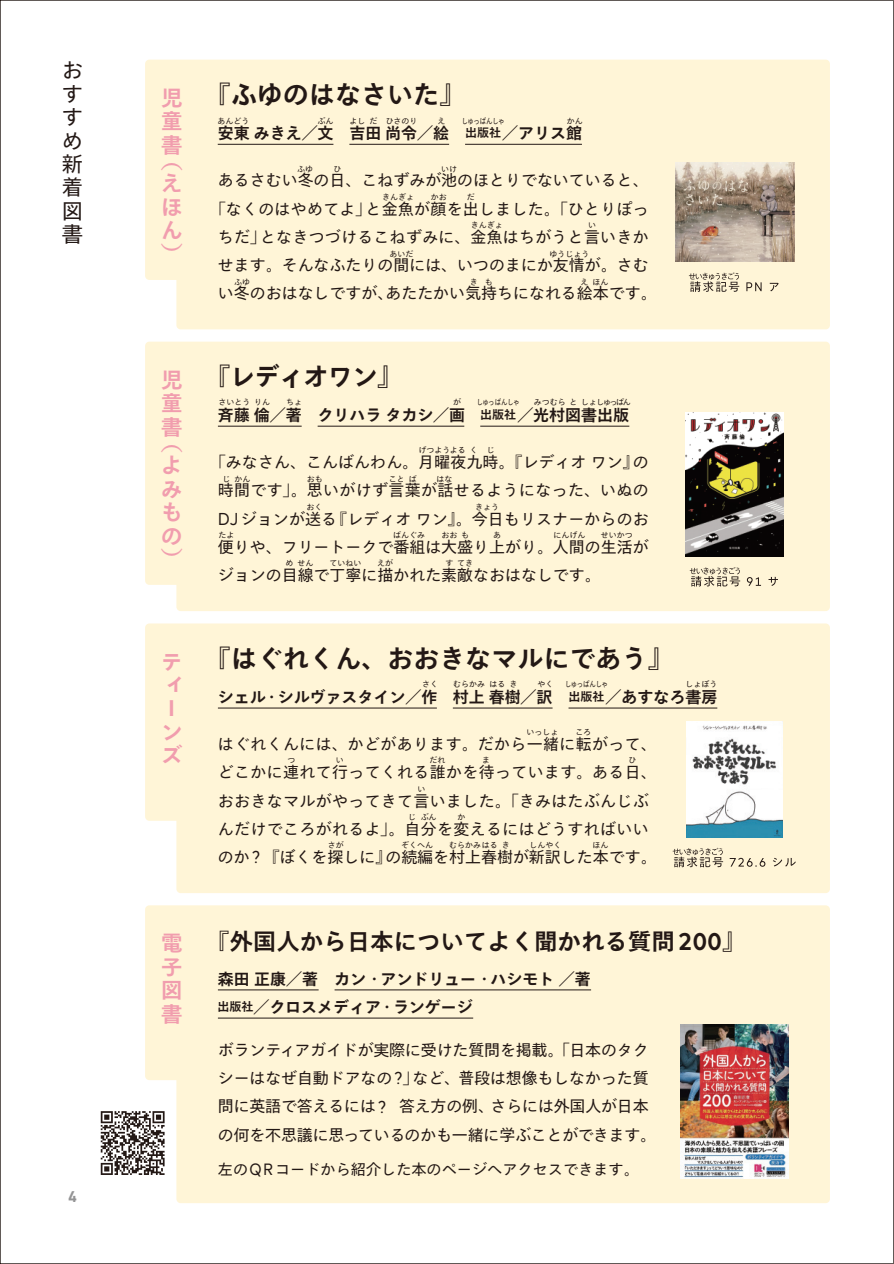
<style>
.page{position:relative;width:894px;height:1264px;background:#fff}
.page>*{position:absolute;margin:0;border:0;box-sizing:border-box;transform-origin:0 0}
.t1{font:700 25.5px "Tazugane Gothic Std N";letter-spacing:.02em;color:#231815}
.t2{font:700 22.95px "Tazugane Gothic Std N";letter-spacing:.02em;color:#231815}
.t3{font:700 21.3px/23.4px "Tazugane Gothic Std N";color:#f19dae;text-align:justify}
.t4{font:21.3px/23.4px "Tazugane Gothic Std N";color:#231815;text-align:justify}
.t5{font:15.9px/28.2px "Tazugane Gothic Std N";color:#231815}
.t6{font:15.9px/28.2px "Tazugane Gothic Std N";letter-spacing:.02em;color:#231815}
.t7{font:700 15.9px/28.2px "Tazugane Gothic Std N";color:#231815}
.t8{font:700 15.9px "DIN Next LT Pro";color:#949495}
.t9{font:15.15px "Tazugane Gothic Std N";color:#231815}
.t10{font:7.95px "Tazugane Gothic Std N";color:#231815}
.t11{font:7.95px "Tazugane Gothic Std N";letter-spacing:-.05em;color:#231815;scale:.8 1}
.s1{font-size:12px}
.s2{font-family:"Typold Condensed";font-size:17.25px}
.s3{font-family:"Typold Condensed";font-weight:500;font-size:24.75px}
.s4{font-family:"Typold Condensed";font-size:16.35px}
</style>
<div class="page">
<svg style="left:893px;top:0;width:1px;height:1263px"></svg>
<div style="left:145px;top:60px;width:684px;height:269px;background:#fff5d7"></div>
<div style="left:145px;top:341px;width:684px;height:270px;background:#fff5d7"></div>
<div style="left:145px;top:623px;width:684px;height:270px;background:#fff5d7"></div>
<div style="left:145px;top:905px;width:684px;height:297px;background:#fff5d7"></div>
<hr style="left:218px;top:989px;width:100px;height:1px;background:#231815">
<hr style="left:334px;top:989px;width:257px;height:1px;background:#231815">
<hr style="left:218px;top:1017px;width:255px;height:1px;background:#231815">
<svg style="left:746px;top:282px;width:15px;height:9px"></svg>
<svg style="left:769px;top:283px;width:9px;height:8px"></svg>
<svg style="left:688px;top:272px;width:51px;height:20px"></svg>
<hr style="left:218px;top:144px;width:115px;height:1px;background:#231815">
<hr style="left:349px;top:144px;width:100px;height:1px;background:#231815">
<hr style="left:465px;top:144px;width:117px;height:1px;background:#231815">
<hr style="left:218px;top:426px;width:83px;height:1px;background:#231815">
<hr style="left:317px;top:426px;width:147px;height:1px;background:#231815">
<hr style="left:480px;top:426px;width:149px;height:1px;background:#231815">
<svg style="left:746px;top:577px;width:14px;height:9px"></svg>
<svg style="left:768px;top:576px;width:9px;height:10px"></svg>
<svg style="left:689px;top:567px;width:51px;height:19px"></svg>
<svg style="left:729px;top:857px;width:36px;height:9px"></svg>
<svg style="left:772px;top:857px;width:23px;height:9px"></svg>
<svg style="left:672px;top:847px;width:51px;height:20px"></svg>
<hr style="left:218px;top:707px;width:219px;height:1px;background:#231815">
<hr style="left:453px;top:707px;width:99px;height:1px;background:#231815">
<img style="left:685px;top:412px;width:98px;height:144px">
<img style="left:675px;top:162px;width:119px;height:99px">
<img style="left:680px;top:1024px;width:108px;height:154px">
<svg style="left:101px;top:1111px;width:63px;height:63px"></svg>
<img style="left:686px;top:721px;width:96px;height:116px">
<hr style="left:568px;top:707px;width:149px;height:1px;background:#231815">
<h3 class="t4" style="left:62px;top:60px;width:22px">おすすめ新着図書</h3>
<p class="t8" style="left:68px;top:1186px;width:10px">4</p>
<h3 class="t3" style="left:161px;top:88px;width:22px">児童書</h3>
<h3 class="t3" style="left:161px;top:150px;width:23px">（えほん）</h3>
<h3 class="t3" style="left:161px;top:370px;width:22px">児童書</h3>
<h3 class="t3" style="left:161px;top:432px;width:23px;text-align:left">（よみもの）</h3>
<h3 class="t3" style="left:161px;top:651px;width:23px;text-align:left">ティーンズ</h3>
<h1 class="t1" style="left:205px;top:77px;width:261px">『ふゆのはなさいた』</h1>
<p class="t7" style="left:218px;top:120px;width:233px">安東みきえ／文 吉田尚令／絵</p>
<p class="t5" style="left:210px;top:167px;width:448px;text-align:center">あるさむい冬の日、こねずみが池のほとりでないていると、「なくのはやめてよ」と金魚が顔を出しました。「ひとりぽっちだ」となきつづけるこねずみに、金魚はちがうと言いきかせます。そんなふたりの間には、いつのまにか友情が。さむい冬のおはなしですが、あたたかい気持ちになれる絵本です。</p>
<p class="t10" style="left:217px;top:116px;width:33px">あんどう</p>
<p class="t10" style="left:317px;top:116px;width:17px">ぶん</p>
<p class="t10" style="left:349px;top:116px;width:70px">よしだ ひさのり</p>
<p class="t10" style="left:437px;top:116px;width:9px">え</p>
<p class="t10" style="left:566px;top:116px;width:17px">かん</p>
<p class="t11" style="left:462px;top:116px;width:55px">しゅっぱんしゃ</p>
<p class="t7" style="left:465px;top:120px;width:118px"><span class="s1">出版社</span>／アリス館</p>
<p class="t10" style="left:297px;top:163px;width:17px">ふゆ</p>
<p class="t10" style="left:333px;top:163px;width:9px">ひ</p>
<p class="t10" style="left:441px;top:163px;width:17px">いけ</p>
<p class="t10" style="left:382px;top:192px;width:33px">きんぎょ</p>
<p class="t10" style="left:431px;top:192px;width:17px">かお</p>
<p class="t10" style="left:466px;top:192px;width:9px">だ</p>
<p class="t10" style="left:470px;top:220px;width:33px">きんぎょ</p>
<p class="t10" style="left:588px;top:220px;width:9px">い</p>
<p class="t10" style="left:389px;top:248px;width:25px">あいだ</p>
<p class="t10" style="left:549px;top:248px;width:41px">ゆうじょう</p>
<p class="t10" style="left:234px;top:276px;width:17px">ふゆ</p>
<p class="t10" style="left:469px;top:276px;width:25px">き も</p>
<p class="t10" style="left:580px;top:276px;width:29px">えほん</p>
<h1 class="t1" style="left:205px;top:358px;width:210px">『レディオワン』　</h1>
<p class="t10" style="left:218px;top:396px;width:53px">さいとうりん</p>
<p class="t10" style="left:286px;top:396px;width:17px">ちょ</p>
<p class="t10" style="left:534px;top:396px;width:98px">みつむらとしょしゅっぱん</p>
<p class="t7" style="left:218px;top:402px;width:85px">斉藤倫／著</p>
<p class="t5" style="left:218px;top:449px;width:432px;text-align:justify;text-indent:-8px">「みなさん、こんばんわん。月曜夜九時。『レディオワン』の時間です」。思いがけず言葉が話せるようになった、いぬの<span class="s2">DJ</span>ジョンが送る『レディオワン』。今日もリスナーからのお便りや、フリートークで番組は大盛り上がり。人間の生活がジョンの目線で丁寧に描かれた素敵なおはなしです。</p>
<p class="t10" style="left:453px;top:396px;width:9px">が</p>
<p class="t7" style="left:317px;top:402px;width:149px">クリハラタカシ／画</p>
<p class="t11" style="left:476px;top:396px;width:55px">しゅっぱんしゃ</p>
<p class="t7" style="left:480px;top:402px;width:150px"><span class="s1">出版社</span>／光村図書出版</p>
<p class="t10" style="left:418px;top:445px;width:78px">げつようよるく じ</p>
<p class="t10" style="left:388px;top:473px;width:29px">ことば</p>
<p class="t10" style="left:436px;top:473px;width:17px">はな</p>
<p class="t10" style="left:234px;top:473px;width:17px">かん</p>
<p class="t10" style="left:307px;top:473px;width:17px">おも</p>
<p class="t10" style="left:306px;top:501px;width:17px">おく</p>
<p class="t10" style="left:222px;top:473px;width:9px">じ</p>
<p class="t10" style="left:475px;top:501px;width:25px">きょう</p>
<p class="t10" style="left:553px;top:529px;width:33px">にんげん</p>
<p class="t10" style="left:600px;top:529px;width:33px">せいかつ</p>
<p class="t10" style="left:218px;top:529px;width:17px">たよ</p>
<p class="t10" style="left:393px;top:529px;width:33px">ばんぐみ</p>
<p class="t10" style="left:441px;top:529px;width:29px">おおも</p>
<p class="t10" style="left:445px;top:557px;width:29px">すてき</p>
<p class="t10" style="left:493px;top:529px;width:9px">あ</p>
<p class="t10" style="left:285px;top:557px;width:29px">めせん</p>
<p class="t10" style="left:329px;top:557px;width:33px">ていねい</p>
<p class="t10" style="left:377px;top:557px;width:17px">えが</p>
<h1 class="t1" style="left:205px;top:640px;width:469px">『はぐれくん、おおきなマルにであう』</h1>
<p class="t10" style="left:422px;top:678px;width:17px">さく</p>
<p class="t7" style="left:218px;top:684px;width:221px">シェル・シルヴァスタイン／作</p>
<p class="t10" style="left:453px;top:678px;width:66px">むらかみはるき</p>
<p class="t10" style="left:537px;top:678px;width:17px">やく</p>
<p class="t11" style="left:565px;top:678px;width:55px">しゅっぱんしゃ</p>
<p class="t10" style="left:685px;top:678px;width:33px">しょぼう</p>
<p class="t7" style="left:568px;top:684px;width:150px"><span class="s1">出版社</span>／あすなろ書房</p>
<p class="t7" style="left:453px;top:684px;width:101px">村上春樹／訳</p>
<p class="t10" style="left:526px;top:726px;width:33px">いっしょ</p>
<p class="t10" style="left:575px;top:726px;width:17px">ころ</p>
<p class="t6" style="left:218px;top:731px;width:440px">はぐれくんには、かどがあります。だから一緒に転がって、どこかに連れて行ってくれる誰かを待っています。ある日、おおきなマルがやってきて言いました。「きみはたぶんじぶんだけでころがれるよ」。自分を変えるにはどうすればいいのか<span class="s2">?</span> 『ぼくを探しに』の続編を村上春樹が新訳した本です。</p>
<p class="t10" style="left:287px;top:754px;width:9px">つ</p>
<p class="t10" style="left:335px;top:754px;width:9px">い</p>
<p class="t10" style="left:429px;top:754px;width:17px">だれ</p>
<p class="t10" style="left:482px;top:754px;width:9px">ま</p>
<p class="t10" style="left:628px;top:754px;width:9px">ひ</p>
<p class="t10" style="left:417px;top:783px;width:9px">い</p>
<p class="t10" style="left:408px;top:811px;width:30px">じぶん</p>
<p class="t10" style="left:327px;top:839px;width:17px">さが</p>
<p class="t10" style="left:401px;top:839px;width:33px">ぞくへん</p>
<p class="t10" style="left:449px;top:839px;width:62px">むらかみはるき</p>
<p class="t10" style="left:529px;top:839px;width:33px">しんやく</p>
<p class="t10" style="left:592px;top:839px;width:17px">ほん</p>
<p class="t10" style="left:457px;top:811px;width:9px">か</p>
<h3 class="t3" style="left:161px;top:933px;width:22px">電子図書</h3>
<h2 class="t2" style="left:206px;top:925px;width:540px">『外国人から日本についてよく聞かれる質問<span class="s3">200</span>』</h2>
<p class="t7" style="left:218px;top:965px;width:102px">森田正康／著</p>
<p class="t7" style="left:217px;top:965px;width:374px;text-indent:117px">カン・アンドリュー・ハシモト／著<span class="s1">出版社</span>／クロスメディア・ランゲージ</p>
<p class="t5" style="left:218px;top:1036px;width:440px">ボランティアガイドが実際に受けた質問を掲載。「日本のタクシーはなぜ自動ドアなの<span class="s2">?</span>」など、普段は想像もしなかった質問に英語で答えるには<span class="s2">?</span> 答え方の例、さらには外国人が日本の何を不思議に思っているのかも一緒に学ぶことができます。</p>
<p class="t9" style="left:218px;top:1158px;width:422px">左の<span class="s4">QR</span>コードから紹介した本のページへアクセスできます。</p>
</div>
